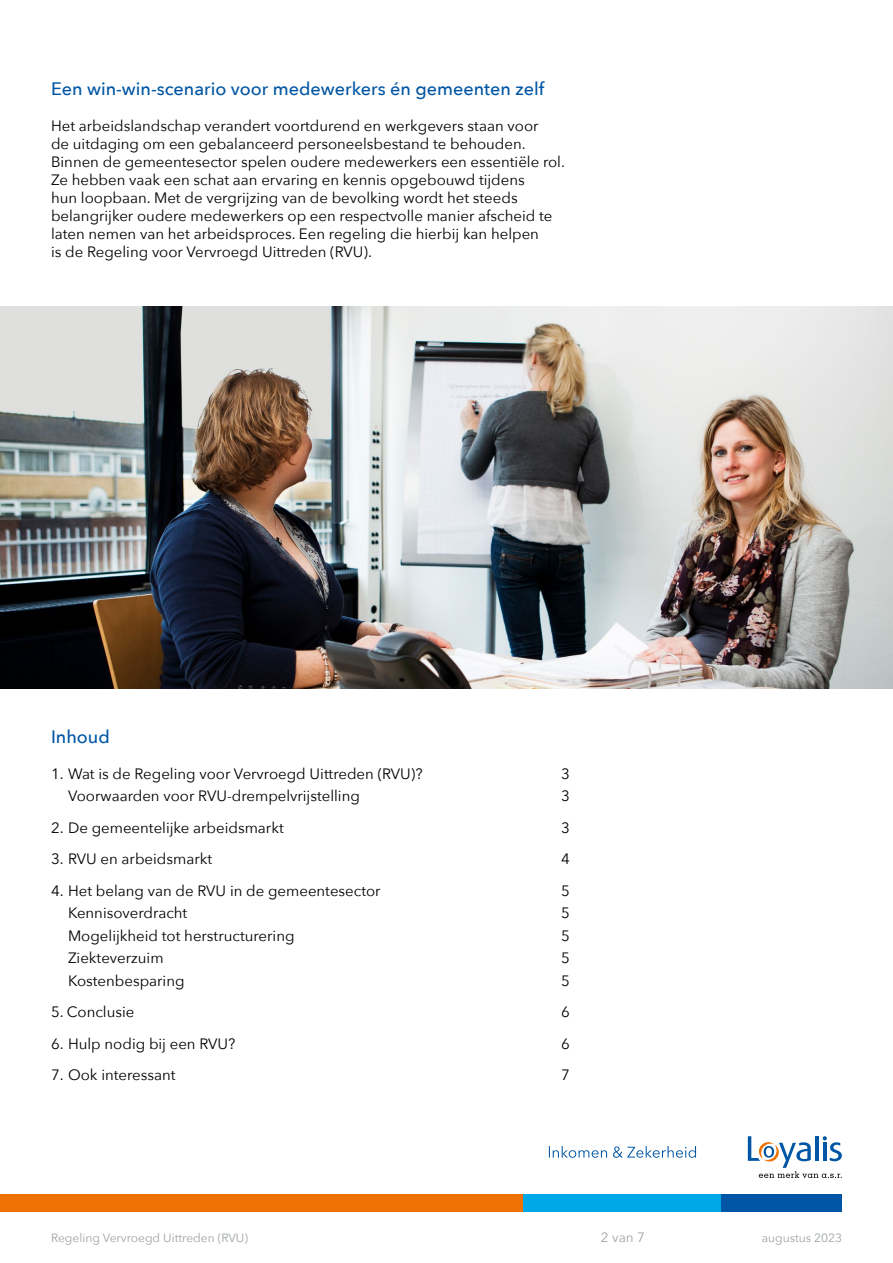
<style>
.page{position:relative;width:893px;height:1263px;background:#fff}
.page>*{position:absolute;margin:0;border:0;box-sizing:border-box;transform-origin:0 0}
.Kopje_over_2_kolommen{font:500 18px "Avenir Next";color:#0056a4}
.Body_over_2_kolommen{font:15px/18px "Avenir Next";color:#000}
.Opsomming{font:15px "Avenir Next";color:#000}
.t1{font:13.5px "Avenir Next";color:#9da3a7}
.t2{font:12px "Avenir Next";color:#9da3a7}
</style>
<div class="page">
<div style="left:0;top:1195px;width:523px;height:17px;background:#ee7203"></div>
<div style="left:523px;top:1195px;width:199px;height:17px;background:#00a8e7"></div>
<div style="left:722px;top:1195px;width:120px;height:17px;background:#0056a4"></div>
<svg style="left:748px;top:1136px;width:94px;height:42px"></svg>
<svg style="left:549px;top:1146px;width:147px;height:12px"></svg>
<img style="left:0;top:306px;width:893px;height:383px">
<p class="Kopje_over_2_kolommen" style="left:51px;top:73px;width:495px">Een win-win-scenario voor medewerkers én gemeenten zelf</p>
<p class="Body_over_2_kolommen" style="left:51px;top:116px;width:515px">Het arbeidslandschap verandert voortdurend en werkgevers staan voor<br>de uitdaging om een gebalanceerd personeelsbestand te behouden.<br>Binnen de gemeentesector spelen oudere medewerkers een essentiële rol.<br>Ze hebben vaak een schat aan ervaring en kennis opgebouwd tijdens<br>hun loopbaan. Met de vergrijzing van de bevolking wordt het steeds belangrijker oudere medewerkers op een respectvolle manier afscheid te laten nemen van het arbeidsproces. Een regeling die hierbij kan helpen<br>is de Regeling voor Vervroegd Uittreden (RVU).</p>
<p class="Kopje_over_2_kolommen" style="left:51px;top:721px;width:60px">Inhoud</p>
<p class="Opsomming" style="left:51px;top:761px;width:373px">1. Wat is de Regeling voor Vervroegd Uittreden (RVU)?</p>
<p class="Opsomming" style="left:561px;top:761px;width:10px">3</p>
<p class="Opsomming" style="left:68px;top:783px;width:293px">Voorwaarden voor RVU-drempelvrijstelling</p>
<p class="Opsomming" style="left:561px;top:783px;width:10px">3</p>
<p class="Opsomming" style="left:51px;top:815px;width:234px">2. De gemeentelijke arbeidsmarkt</p>
<p class="Opsomming" style="left:561px;top:815px;width:10px">3</p>
<p class="Opsomming" style="left:51px;top:846px;width:163px">3. RVU en arbeidsmarkt</p>
<p class="Opsomming" style="left:561px;top:846px;width:10px">4</p>
<p class="Opsomming" style="left:51px;top:878px;width:331px">4. Het belang van de RVU in de gemeentesector</p>
<p class="Opsomming" style="left:561px;top:878px;width:10px">5</p>
<p class="Opsomming" style="left:68px;top:900px;width:121px">Kennisoverdracht</p>
<p class="Opsomming" style="left:561px;top:900px;width:10px">5</p>
<p class="Opsomming" style="left:68px;top:923px;width:228px">Mogelijkheid tot herstructurering</p>
<p class="Opsomming" style="left:561px;top:923px;width:10px">5</p>
<p class="Opsomming" style="left:68px;top:945px;width:97px">Ziekteverzuim</p>
<p class="Opsomming" style="left:561px;top:945px;width:10px">5</p>
<p class="Opsomming" style="left:68px;top:968px;width:118px">Kostenbesparing</p>
<p class="Opsomming" style="left:561px;top:968px;width:10px">5</p>
<p class="Opsomming" style="left:51px;top:999px;width:85px">5. Conclusie</p>
<p class="Opsomming" style="left:561px;top:999px;width:10px">6</p>
<p class="Opsomming" style="left:51px;top:1031px;width:186px">6. Hulp nodig bij een RVU?</p>
<p class="Opsomming" style="left:561px;top:1031px;width:10px">6</p>
<p class="Opsomming" style="left:51px;top:1062px;width:126px">7. Ook interessant</p>
<p class="Opsomming" style="left:561px;top:1062px;width:10px">7</p>
<p class="t2" style="left:51px;top:1227px;width:198px">Regeling Vervroegd Uittreden (RVU)</p>
<p class="t1" style="left:601px;top:1225px;width:46px">2 van 7</p>
<p class="t2" style="left:762px;top:1227px;width:82px">augustus 2023</p>
</div>
